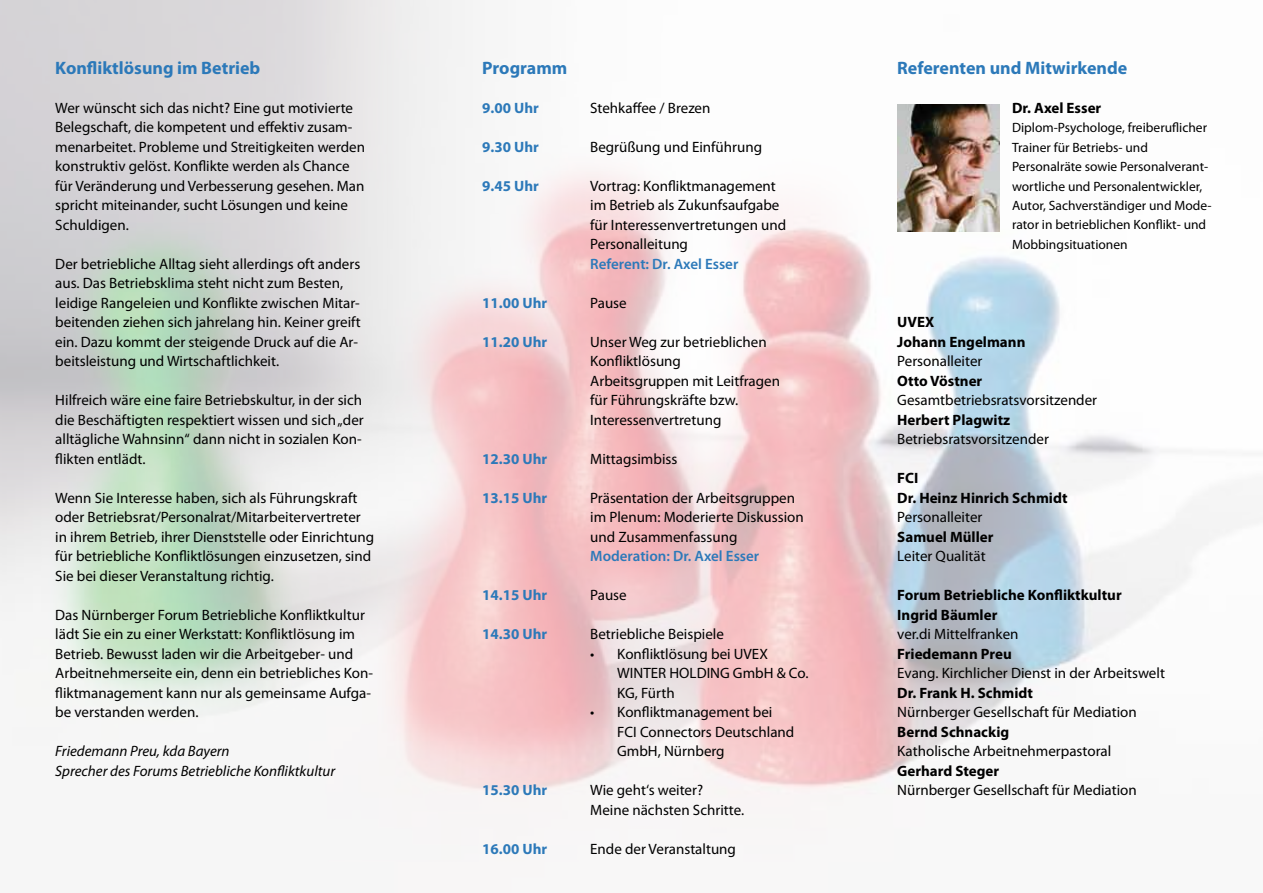
<style>
.page{position:relative;width:1263px;height:893px;background:#fff}
.page>*{position:absolute;margin:0;border:0;box-sizing:border-box;transform-origin:0 0}
.t1{font:700 18px "Myriad Pro";color:#2c79b9}
.t2{font:15px/19.5px "Myriad Pro";color:#000}
.t3{font:700 15px/19.5px "Myriad Pro";color:#000}
.t4{font:700 15px "Myriad Pro";color:#2c79b9}
.t5{font:italic 15px/19.5px "Myriad Pro";color:#000}
.t6{font:600 15px "Myriad Pro";color:#2c79b9}
.t7{font:13.5px/19.5px "Myriad Pro";color:#000}
</style>
<div class="page">
<img style="left:0;top:0;width:1263px;height:811px">
<img style="left:897px;top:104px;width:102px;height:128px">
<p class="t1" style="left:55px;top:56px;width:207px">Konfliktlösung im Betrieb</p>
<p class="t2" style="left:55px;top:97px;width:311px">Wer wünscht sich das nicht? Eine gut motivierte Belegschaft, die kompetent und effektiv zusam&shy;menarbeitet. Probleme und Streitigkeiten werden konstruktiv gelöst. Konflikte werden als Chance für Veränderung und Verbesserung gesehen. Man spricht miteinander, sucht Lösungen und keine Schuldigen.</p>
<p class="t2" style="left:55px;top:253px;width:307px">Der betriebliche Alltag sieht allerdings oft anders aus. Das Betriebsklima steht nicht zum Besten, leidige Rangeleien und Konflikte zwischen Mitar&shy;beitenden ziehen sich jahrelang hin. Keiner greift ein. Dazu kommt der steigende Druck auf die Ar&shy;beitsleistung und Wirtschaftlichkeit.</p>
<p class="t2" style="left:55px;top:390px;width:310px">Hilfreich wäre eine faire Betriebskultur, in der sich die Beschäftigten respektiert wissen und sich „der alltägliche Wahnsinn“ dann nicht in sozialen Kon&shy;flikten entlädt.</p>
<p class="t2" style="left:55px;top:487px;width:320px">Wenn Sie Interesse haben, sich als Führungskraft oder Betriebsrat/Personalrat/Mitarbeitervertreter in ihrem Betrieb, ihrer Dienststelle oder Einrichtung für betriebliche Konfliktlösungen einzusetzen, sind Sie bei dieser Veranstaltung richtig.</p>
<p class="t2" style="left:55px;top:604px;width:319px">Das Nürnberger Forum Betriebliche Konfliktkultur lädt Sie ein zu einer Werkstatt: Konfliktlösung im Betrieb. Bewusst laden wir die Arbeitgeber- und Arbeitnehmerseite ein, denn ein betriebliches Kon&shy;fliktmanagement kann nur als gemeinsame Aufga&shy;be verstanden werden.</p>
<p class="t5" style="left:55px;top:741px;width:281px">Friedemann Preu, kda Bayern<br>Sprecher des Forums Betriebliche Konfliktkultur</p>
<p class="t1" style="left:482px;top:56px;width:87px">Programm</p>
<p class="t4" style="left:482px;top:98px;width:58px">9.00 Uhr</p>
<p class="t2" style="left:590px;top:97px;width:122px">Stehkaffee / Brezen</p>
<p class="t4" style="left:482px;top:137px;width:58px">9.30 Uhr</p>
<p class="t2" style="left:590px;top:136px;width:173px">Begrüßung und Einführung</p>
<p class="t4" style="left:482px;top:176px;width:58px">9.45 Uhr</p>
<p class="t2" style="left:590px;top:175px;width:198px">Vortrag: Konfliktmanagement im Betrieb als Zukunfsaufgabe für Interessenvertretungen und<br>Personalleitung</p>
<p class="t6" style="left:590px;top:254px;width:150px">Referent: Dr. Axel Esser</p>
<p class="t4" style="left:482px;top:293px;width:66px">11.00 Uhr</p>
<p class="t2" style="left:590px;top:292px;width:38px">Pause</p>
<p class="t4" style="left:482px;top:332px;width:66px">11.20 Uhr</p>
<p class="t2" style="left:590px;top:331px;width:191px">Unser Weg zur betrieblichen<br>Konfliktlösung<br>Arbeitsgruppen mit Leitfragen für Führungskräfte bzw.<br>Interessenvertretung</p>
<p class="t4" style="left:482px;top:449px;width:66px">12.30 Uhr</p>
<p class="t2" style="left:590px;top:448px;width:89px">Mittagsimbiss</p>
<p class="t4" style="left:482px;top:488px;width:66px">13.15 Uhr</p>
<p class="t2" style="left:590px;top:487px;width:215px">Präsentation der Arbeitsgruppen im Plenum: Moderierte Diskussion und Zusammenfassung</p>
<p class="t6" style="left:590px;top:546px;width:171px">Moderation: Dr. Axel Esser</p>
<p class="t4" style="left:482px;top:585px;width:66px">14.15 Uhr</p>
<p class="t2" style="left:590px;top:585px;width:38px">Pause</p>
<p class="t4" style="left:482px;top:624px;width:66px">14.30 Uhr</p>
<p class="t2" style="left:590px;top:624px;width:135px">Betriebliche Beispiele</p>
<p class="t2" style="left:617px;top:643px;width:193px;text-indent:-27px">• Konfliktlösung bei UVEX<br>WINTER HOLDING GmbH &amp; Co.<br>KG, Fürth</p>
<p class="t2" style="left:617px;top:702px;width:179px;text-indent:-27px">• Konfliktmanagement bei<br>FCI Connectors Deutschland<br>GmbH, Nürnberg</p>
<p class="t4" style="left:482px;top:780px;width:66px">15.30 Uhr</p>
<p class="t2" style="left:590px;top:780px;width:155px">Wie geht‘s weiter?<br>Meine nächsten Schritte.</p>
<p class="t4" style="left:482px;top:839px;width:66px">16.00 Uhr</p>
<p class="t2" style="left:590px;top:838px;width:147px">Ende der Veranstaltung</p>
<p class="t1" style="left:897px;top:56px;width:232px">Referenten und Mitwirkende</p>
<p class="t3" style="left:1012px;top:97px;width:91px">Dr. Axel Esser</p>
<p class="t7" style="left:1012px;top:118px;width:201px">Diplom-Psychologe, freiberuflicher Trainer für Betriebs- und Personalräte sowie Personalverant&shy;wortliche und Personalentwickler, Autor, Sachverständiger und Mode&shy;rator in betrieblichen Konflikt- und Mobbingsituationen</p>
<p class="t3" style="left:897px;top:312px;width:130px">UVEX<br>Johann Engelmann</p>
<p class="t2" style="left:897px;top:351px;width:87px">Personalleiter</p>
<p class="t3" style="left:897px;top:370px;width:87px">Otto Vöstner</p>
<p class="t2" style="left:897px;top:390px;width:201px">Gesamtbetriebsratsvorsitzender</p>
<p class="t3" style="left:897px;top:409px;width:114px">Herbert Plagwitz</p>
<p class="t2" style="left:897px;top:429px;width:153px">Betriebsratsvorsitzender</p>
<p class="t3" style="left:897px;top:468px;width:172px">FCI<br>Dr. Heinz Hinrich Schmidt</p>
<p class="t2" style="left:897px;top:507px;width:87px">Personalleiter</p>
<p class="t3" style="left:897px;top:526px;width:98px">Samuel Müller</p>
<p class="t2" style="left:897px;top:546px;width:90px">Leiter Qualität</p>
<p class="t3" style="left:897px;top:585px;width:226px">Forum Betriebliche Konfliktkultur<br>Ingrid Bäumler</p>
<p class="t2" style="left:897px;top:624px;width:123px">ver.di Mittelfranken</p>
<p class="t3" style="left:897px;top:643px;width:116px">Friedemann Preu</p>
<p class="t2" style="left:897px;top:663px;width:269px">Evang. Kirchlicher Dienst in der Arbeitswelt</p>
<p class="t3" style="left:897px;top:682px;width:137px">Dr. Frank H. Schmidt</p>
<p class="t2" style="left:897px;top:702px;width:241px">Nürnberger Gesellschaft für Mediation</p>
<p class="t3" style="left:897px;top:721px;width:113px">Bernd Schnackig</p>
<p class="t2" style="left:897px;top:741px;width:215px">Katholische Arbeitnehmerpastoral</p>
<p class="t3" style="left:897px;top:760px;width:103px">Gerhard Steger</p>
<p class="t2" style="left:897px;top:780px;width:241px">Nürnberger Gesellschaft für Mediation</p>
</div>
